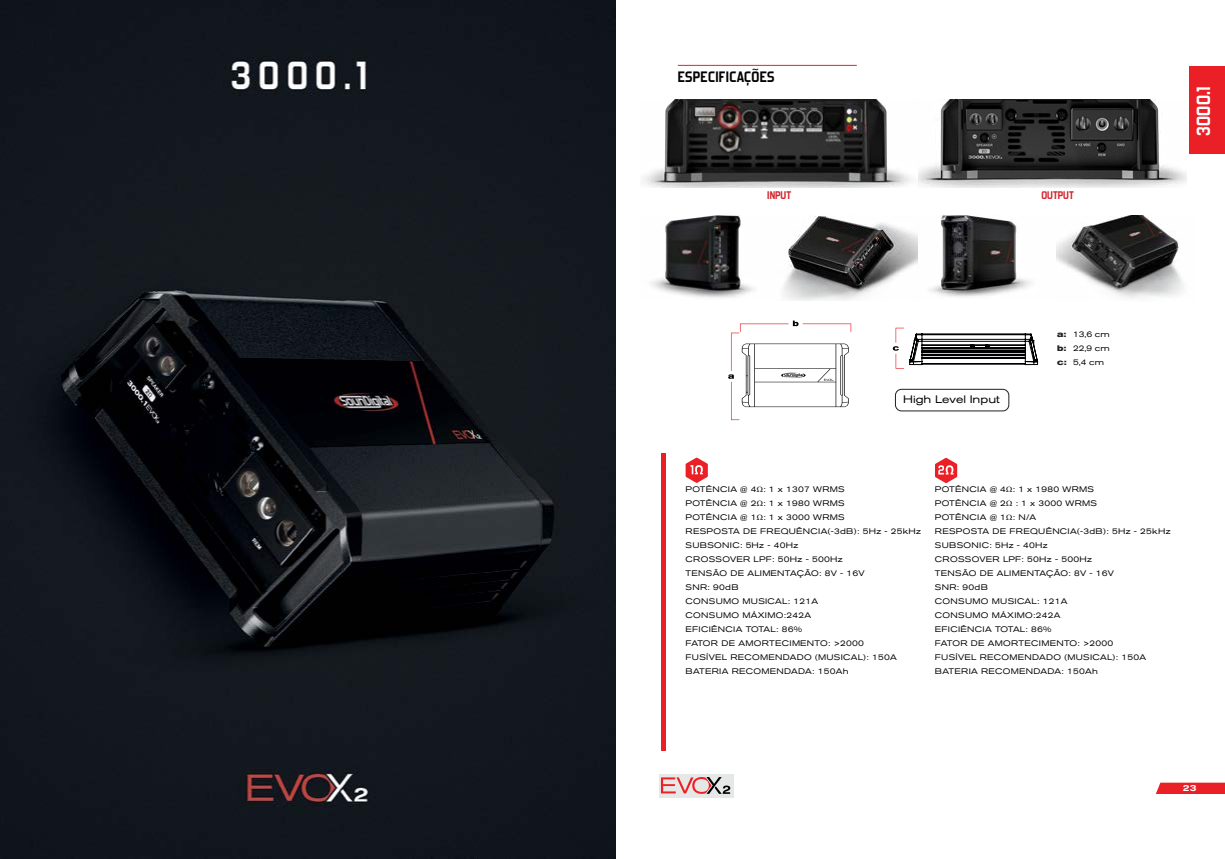
<style>
.page{position:relative;width:1225px;height:859px;background:#fff}
.page>*{position:absolute;margin:0;border:0;box-sizing:border-box;transform-origin:0 0}
.t1{font:700 19px "Forgotten Futurist Rg";color:#fff}
.t2{font:700 15px "Forgotten Futurist Rg";letter-spacing:.02em;color:#000}
.t3{font:700 11px "Forgotten Futurist Rg";color:#d2232a}
.t4{font:expanded 10.8px "Akzidenz Grotesk BQ";color:#000}
.t5{font:500 expanded 9px "Akzidenz Grotesk BE";color:#fff}
.t6{font:expanded 8px/14px "Akzidenz Grotesk BQ";letter-spacing:.04em;color:#000}
.t7{font:700 expanded 8px/14px "Akzidenz Grotesk BQ";color:#241f21;text-align:justify}
</style>
<div class="page">
<div style="left:659px;top:774px;width:74px;height:24px;background:#e6e8e8"></div>
<svg style="left:661px;top:777px;width:69px;height:17px"></svg>
<hr style="left:678px;top:65px;width:179px;height:1px;background:#eb1f26">
<div style="left:1189px;top:66px;width:36px;height:88px;background:#eb1f26"></div>
<svg style="left:1156px;top:783px;width:69px;height:11px"></svg>
<hr style="left:661px;top:454px;width:4px;height:297px;background:#eb1f26">
<img style="left:0;top:0;width:616px;height:858px">
<img style="left:643px;top:99px;width:543px;height:88px">
<img style="left:651px;top:215px;width:533px;height:86px">
<div style="left:895px;top:389px;width:114px;height:22px;border:1px solid #241f21;border-radius:6px"></div>
<svg style="left:728px;top:321px;width:123px;height:99px"></svg>
<svg style="left:892px;top:328px;width:146px;height:41px"></svg>
<svg style="left:935px;top:458px;width:22px;height:25px"></svg>
<svg style="left:685px;top:458px;width:23px;height:25px"></svg>
<h2 class="t2" style="left:677px;top:68px;width:98px">ESPECIFICAÇÕES</h2>
<h3 class="t3" style="left:767px;top:188px;width:25px">INPUT</h3>
<h3 class="t3" style="left:1041px;top:188px;width:34px">OUTPUT</h3>
<h1 class="t1" style="left:1192px;top:136px;width:51px;rotate:-90deg">3000.1</h1>
<h3 class="t4" style="left:903px;top:393px;width:98px">High Level Input</h3>
<p class="t6" style="left:1073px;top:328px;width:38px;text-align:justify">13,6 cm 22,9 cm 5,4 cm</p>
<p class="t7" style="left:1057px;top:327px;width:11px">a: b: c:</p>
<p class="t6" style="left:685px;top:482px;width:237px">POTÊNCIA @ 4 : 1 x 1307 WRMS<br>POTÊNCIA @ 2 : 1 x 1980 WRMS<br>POTÊNCIA @ 1 : 1 x 3000 WRMS<br>RESPOSTA DE FREQUÊNCIA(-3dB): 5Hz - 25kHz<br>SUBSONIC: 5Hz - 40Hz<br>CROSSOVER LPF: 50Hz - 500Hz<br>TENSÃO DE ALIMENTAÇÃO: 8V - 16V<br>SNR: 90dB<br>CONSUMO MUSICAL: 121A<br>CONSUMO MÁXIMO:242A<br>EFICIÊNCIA TOTAL: 86%<br>FATOR DE AMORTECIMENTO: &gt;2000<br>FUSÍVEL RECOMENDADO (MUSICAL): 150A<br>BATERIA RECOMENDADA: 150Ah</p>
<p class="t6" style="left:935px;top:482px;width:237px">POTÊNCIA @ 4 : 1 x 1980 WRMS<br>POTÊNCIA @ 2 : 1 x 3000 WRMS<br>POTÊNCIA @ 1 : N/A<br>RESPOSTA DE FREQUÊNCIA(-3dB): 5Hz - 25kHz<br>SUBSONIC: 5Hz - 40Hz<br>CROSSOVER LPF: 50Hz - 500Hz<br>TENSÃO DE ALIMENTAÇÃO: 8V - 16V<br>SNR: 90dB<br>CONSUMO MUSICAL: 121A<br>CONSUMO MÁXIMO:242A<br>EFICIÊNCIA TOTAL: 86%<br>FATOR DE AMORTECIMENTO: &gt;2000<br>FUSÍVEL RECOMENDADO (MUSICAL): 150A<br>BATERIA RECOMENDADA: 150Ah</p>
<p class="t5" style="left:1182px;top:783px;width:15px">23</p>
</div>
